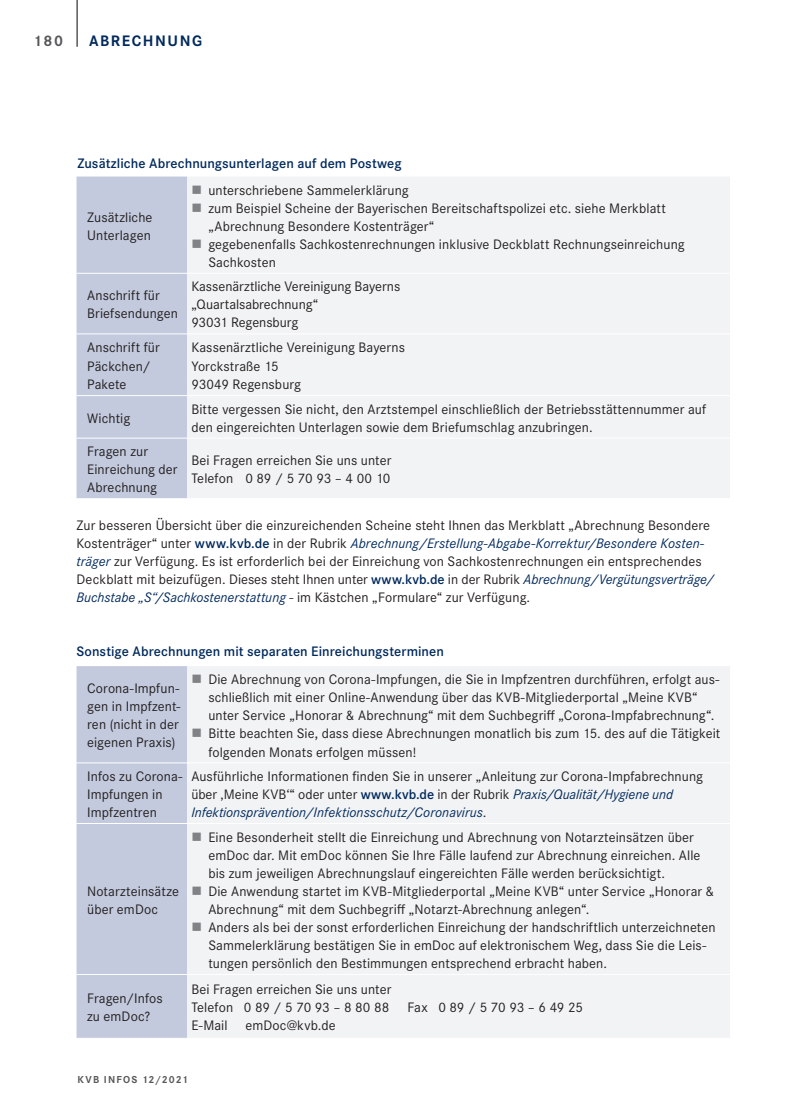
<style>
.page{position:relative;width:808px;height:1106px;background:#fff}
.page>*{position:absolute;margin:0;border:0;box-sizing:border-box;transform-origin:0 0}
.t1{font:700 15.75px "Corporate S";letter-spacing:.1em;color:#00295c}
.t2{font:700 15.75px "Corporate S";color:#57585a}
.t3{font:14.25px/18px "Corporate S";letter-spacing:.005em;color:#231f20}
.t4{font:600 14.25px "Corporate S";letter-spacing:.005em;color:#00295c}
.t5{font:14.25px "Corporate S";letter-spacing:-.015em;color:#231f20}
.t6{font:700 10.5px "Corporate S";letter-spacing:.105em;color:#57585a}
.s1{font-weight:600;color:#00295c}
.s2{font-style:italic;color:#00295c}
</style>
<div class="page">
<hr style="left:77px;top:0;width:1px;height:47px;background:#231f20">
<div style="left:77px;top:176px;width:110px;height:322px;background:#c3cadd"></div>
<div style="left:187px;top:177px;width:543px;height:321px;background:#f2f3f4"></div>
<hr style="left:77px;top:273px;width:110px;height:1px;background:#fff">
<hr style="left:77px;top:333px;width:110px;height:1px;background:#fff">
<hr style="left:187px;top:273px;width:543px;height:1px;background:#fff">
<hr style="left:187px;top:333px;width:543px;height:1px;background:#fff">
<hr style="left:77px;top:395px;width:110px;height:1px;background:#fff">
<hr style="left:77px;top:438px;width:110px;height:1px;background:#fff">
<hr style="left:187px;top:395px;width:543px;height:1px;background:#fff">
<hr style="left:187px;top:438px;width:543px;height:1px;background:#fff">
<div style="left:77px;top:666px;width:110px;height:371px;background:#c3cadd"></div>
<div style="left:187px;top:666px;width:543px;height:371px;background:#f2f3f4"></div>
<hr style="left:77px;top:762px;width:110px;height:1px;background:#fff">
<hr style="left:77px;top:823px;width:110px;height:1px;background:#fff">
<hr style="left:77px;top:974px;width:110px;height:1px;background:#fff">
<hr style="left:187px;top:762px;width:543px;height:1px;background:#fff">
<hr style="left:187px;top:823px;width:543px;height:1px;background:#fff">
<hr style="left:187px;top:974px;width:543px;height:1px;background:#fff">
<svg style="left:193px;top:185px;width:8px;height:8px"></svg>
<svg style="left:193px;top:203px;width:8px;height:9px"></svg>
<svg style="left:193px;top:239px;width:8px;height:9px"></svg>
<svg style="left:193px;top:675px;width:8px;height:8px"></svg>
<svg style="left:193px;top:729px;width:8px;height:8px"></svg>
<svg style="left:193px;top:832px;width:8px;height:8px"></svg>
<svg style="left:193px;top:886px;width:8px;height:8px"></svg>
<svg style="left:193px;top:922px;width:8px;height:9px"></svg>
<p class="t2" style="left:33px;top:30px;width:32px">180</p>
<p class="t1" style="left:89px;top:30px;width:115px">ABRECHNUNG</p>
<p class="t4" style="left:77px;top:154px;width:326px">Zusätzliche Abrechnungsunterlagen auf dem Postweg</p>
<p class="t3" style="left:87px;top:207px;width:67px">Zusätzliche<br>Unterlagen</p>
<p class="t3" style="left:208px;top:180px;width:478px">unterschriebene Sammelerklärung<br>zum Beispiel Scheine der Bayerischen Bereitschaftspolizei etc. siehe Merkblatt „Abrechnung Besondere Kostenträger“<br>gegebenenfalls Sachkostenrechnungen inklusive Deckblatt Rechnungseinreichung Sachkosten</p>
<p class="t3" style="left:87px;top:286px;width:92px">Anschrift für<br>Briefsendungen</p>
<p class="t3" style="left:191px;top:277px;width:210px">Kassenärztliche Vereinigung Bayerns „Quartalsabrechnung“<br>93031 Regensburg</p>
<p class="t3" style="left:87px;top:338px;width:74px">Anschrift für<br>Päckchen/<br>Pakete</p>
<p class="t3" style="left:191px;top:338px;width:215px">Kassenärztliche Vereinigung Bayerns<br>Yorckstraße 15<br>93049 Regensburg</p>
<p class="t3" style="left:87px;top:408px;width:45px">Wichtig</p>
<p class="t3" style="left:191px;top:399px;width:516px">Bitte vergessen Sie nicht, den Arztstempel einschließlich der Betriebsstättennummer auf den eingereichten Unterlagen sowie dem Briefumschlag anzubringen.</p>
<p class="t3" style="left:87px;top:442px;width:92px">Fragen zur<br>Einreichung der<br>Abrechnung</p>
<p class="t3" style="left:191px;top:451px;width:202px">Bei Fragen erreichen Sie uns unter<br>Telefon 0 89 / 5 70 93 – 4 00 10</p>
<p class="t3" style="left:77px;top:515px;width:639px">Zur besseren Übersicht über die einzureichenden Scheine steht Ihnen das Merkblatt „Abrechnung Besondere Kostenträger“ unter <span class="s1">www.kvb.de</span> in der Rubrik <span class="s2">Abrechnung/Erstellung-Abgabe-Korrektur/Besondere Kosten&shy;träger</span> zur Verfügung. Es ist erforderlich bei der Einreichung von Sachkostenrechnungen ein entsprechendes Deckblatt mit beizufügen. Dieses steht Ihnen unter <span class="s1">www.kvb.de</span> in der Rubrik <span class="s2">Abrechnung/Vergütungsverträge/ Buchstabe „S“/Sachkostenerstattung</span> - im Kästchen „Formulare“ zur Verfügung.</p>
<p class="t4" style="left:77px;top:642px;width:369px">Sonstige Abrechnungen mit separaten Einreichungsterminen</p>
<p class="t3" style="left:87px;top:679px;width:95px;text-align:justify">Corona-Impfun&shy;gen in Impfzent&shy;ren (nicht in der eigenen Praxis)</p>
<p class="t3" style="left:208px;top:670px;width:514px">Die Abrechnung von Corona-Impfungen, die Sie in Impfzentren durchführen, erfolgt aus&shy;schließlich mit einer Online-Anwendung über das KVB-Mitgliederportal „Meine KVB“ unter Service „Honorar &amp; Abrechnung“ mit dem Suchbegriff „Corona-Impfabrechnung“.<br>Bitte beachten Sie, dass diese Abrechnungen monatlich bis zum 15. des auf die Tätigkeit folgenden Monats erfolgen müssen!</p>
<p class="t3" style="left:87px;top:766px;width:97px">Infos zu Corona-<br>Impfungen in<br>Impfzentren</p>
<p class="t3" style="left:191px;top:766px;width:513px">Ausführliche Informationen finden Sie in unserer „Anleitung zur Corona-Impfabrechnung über ‚Meine KVB‘“ oder unter <span class="s1">www.kvb.de</span> in der Rubrik <span class="s2">Praxis/Qualität/Hygiene und<br>Infektionsprävention/Infektionsschutz/Coronavirus</span>.</p>
<p class="t3" style="left:87px;top:881px;width:93px">Notarzteinsätze über emDoc</p>
<p class="t3" style="left:208px;top:827px;width:509px">Eine Besonderheit stellt die Einreichung und Abrechnung von Notarzteinsätzen über emDoc dar. Mit emDoc können Sie Ihre Fälle laufend zur Abrechnung einreichen. Alle bis zum jeweiligen Abrechnungslauf eingereichten Fälle werden berücksichtigt.<br>Die Anwendung startet im KVB-Mitgliederportal „Meine KVB“ unter Service „Honorar &amp; Abrechnung“ mit dem Suchbegriff „Notarzt-Abrechnung anlegen“.<br>Anders als bei der sonst erforderlichen Einreichung der handschriftlich unterzeichneten Sammelerklärung bestätigen Sie in emDoc auf elektronischem Weg, dass Sie die Leis&shy;tungen persönlich den Bestimmungen entsprechend erbracht haben.</p>
<p class="t3" style="left:87px;top:989px;width:77px">Fragen/Infos zu emDoc?</p>
<p class="t3" style="left:191px;top:979px;width:202px">Bei Fragen erreichen Sie uns unter<br>Telefon 0 89 / 5 70 93 – 8 80 88</p>
<p class="t3" style="left:191px;top:1016px;width:146px">E-Mail emDoc@kvb.de</p>
<p class="t5" style="left:407px;top:998px;width:177px">Fax 0 89 / 5 70 93 – 6 49 25</p>
<p class="t6" style="left:77px;top:1072px;width:112px">KVB INFOS 12/2021</p>
</div>
